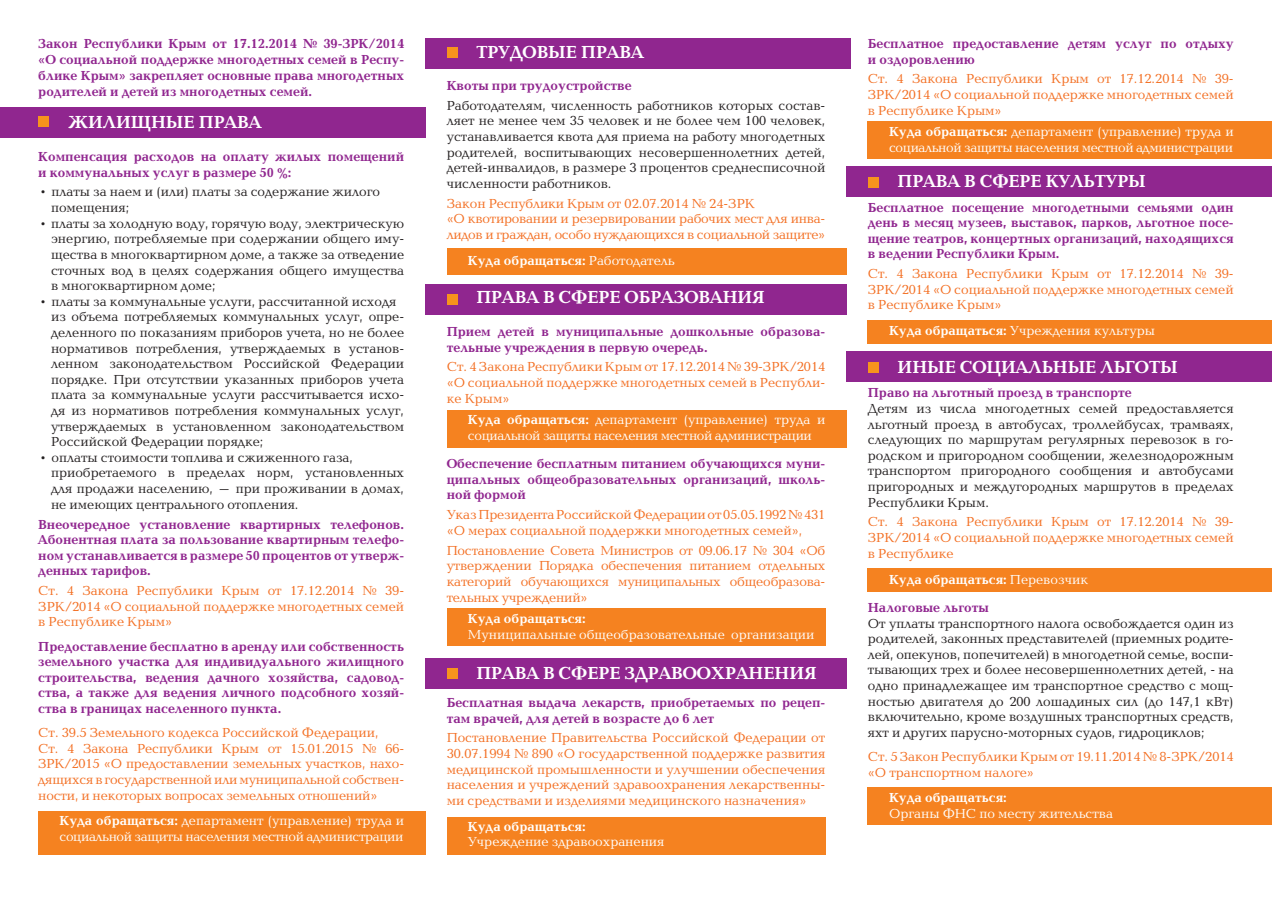
<style>
.page{position:relative;width:1272px;height:902px;background:#fff}
.page>*{position:absolute;margin:0;border:0;box-sizing:border-box;transform-origin:0 0}
.t1{font:700 18px "Baltica C";color:#fff}
.t2{font:13.5px/15.6px "Baltica C";color:#231f20;text-align:justify}
.t3{font:13.5px/15.6px "Baltica C";color:#f36e21;text-align:justify}
.t4{font:700 13.5px/15.6px "Baltica C";color:#90268f;text-align:justify}
.t5{font:13.5px/15.6px "Baltica C";letter-spacing:-.025em;color:#fff}
.t6{font:13.5px "Baltica C";color:#fff}
.t7{font:700 13.5px "Baltica C";color:#fff}
.t8{font:13.5px/15.6px "Baltica C";letter-spacing:-.02em;color:#f36e21}
.s1{font-weight:700}
.s2{font-weight:400}
</style>
<div class="page">
<div style="left:38px;top:811px;width:387px;height:44px;background:#f58220"></div>
<div style="left:867px;top:320px;width:404px;height:24px;background:#f58220"></div>
<div style="left:867px;top:568px;width:404px;height:24px;background:#f58220"></div>
<div style="left:446px;top:410px;width:400px;height:37px;background:#f58220"></div>
<div style="left:446px;top:248px;width:400px;height:26px;background:#f58220"></div>
<div style="left:446px;top:608px;width:379px;height:37px;background:#f58220"></div>
<div style="left:446px;top:817px;width:379px;height:37px;background:#f58220"></div>
<div style="left:867px;top:786px;width:404px;height:38px;background:#f58220"></div>
<div style="left:867px;top:121px;width:404px;height:38px;background:#f58220"></div>
<div style="left:0;top:107px;width:425px;height:31px;background:#90268f"></div>
<div style="left:425px;top:284px;width:421px;height:31px;background:#90268f"></div>
<div style="left:425px;top:38px;width:425px;height:31px;background:#90268f"></div>
<div style="left:425px;top:658px;width:421px;height:31px;background:#90268f"></div>
<div style="left:846px;top:166px;width:425px;height:31px;background:#90268f"></div>
<div style="left:846px;top:351px;width:425px;height:30px;background:#90268f"></div>
<div style="left:38px;top:116px;width:11px;height:11px;background:#f7931d"></div>
<div style="left:446px;top:294px;width:11px;height:11px;background:#f7931d"></div>
<div style="left:446px;top:668px;width:11px;height:11px;background:#f7931d"></div>
<div style="left:867px;top:362px;width:11px;height:10px;background:#f7931d"></div>
<div style="left:867px;top:177px;width:11px;height:11px;background:#f7931d"></div>
<div style="left:446px;top:47px;width:11px;height:11px;background:#f7931d"></div>
<p class="t4" style="left:38px;top:36px;width:367px">Закон Республики Крым от 17.12.2014 № 39-ЗРК/2014 «О социальной поддержке многодетных семей в Респу&shy;блике Крым» закрепляет основные права многодетных родителей и детей из многодетных семей.</p>
<p class="t1" style="left:68px;top:113px;width:195px">ЖИЛИЩНЫЕ ПРАВА</p>
<p class="t4" style="left:38px;top:149px;width:367px">Компенсация расходов на оплату жилых помещений и коммунальных услуг в размере 50 %:</p>
<p class="t2" style="left:38px;top:185px;width:343px">• платы за наем и (или) платы за содержание жилого</p>
<p class="t2" style="left:51px;top:200px;width:80px">помещения;</p>
<p class="t2" style="left:38px;top:216px;width:367px">• платы за холодную воду, горячую воду, электрическую</p>
<p class="t2" style="left:51px;top:231px;width:354px">энергию, потребляемые при содержании общего иму&shy;щества в многоквартирном доме, а также за отведение сточных вод в целях содержания общего имущества в многоквартирном доме;</p>
<p class="t2" style="left:38px;top:294px;width:359px">• платы за коммунальные услуги, рассчитанной исходя</p>
<p class="t2" style="left:51px;top:309px;width:354px">из объема потребляемых коммунальных услуг, опре&shy;деленного по показаниям приборов учета, но не более нормативов потребления, утверждаемых в установ&shy;ленном законодательством Российской Федерации порядке. При отсутствии указанных приборов учета плата за коммунальные услуги рассчитывается исхо&shy;дя из нормативов потребления коммунальных услуг, утверждаемых в установленном законодательством Российской Федерации порядке;</p>
<p class="t2" style="left:38px;top:450px;width:316px">• оплаты стоимости топлива и сжиженного газа,</p>
<p class="t2" style="left:51px;top:465px;width:354px">приобретаемого в пределах норм, установленных для продажи населению, – при проживании в домах, не имеющих центрального отопления.</p>
<p class="t4" style="left:38px;top:516px;width:367px">Внеочередное установление квартирных телефонов.<br>Абонентная плата за пользование квартирным телефо&shy;ном устанавливается в размере 50 процентов от утверж&shy;денных тарифов.</p>
<p class="t3" style="left:38px;top:583px;width:367px">Ст. 4 Закона Республики Крым от 17.12.2014 № 39- ЗРК/2014 «О социальной поддержке многодетных семей в Республике Крым»</p>
<p class="t4" style="left:38px;top:638px;width:367px">Предоставление бесплатно в аренду или собственность земельного участка для индивидуального жилищного строительства, ведения дачного хозяйства, садовод&shy;ства, а также для ведения личного подсобного хозяй&shy;ства в границах населенного пункта.</p>
<p class="t3" style="left:38px;top:725px;width:342px">Ст. 39.5 Земельного кодекса Российской Федерации,</p>
<p class="t3" style="left:38px;top:741px;width:367px">Ст. 4 Закона Республики Крым от 15.01.2015 № 66- ЗРК/2015 «О предоставлении земельных участков, нахо&shy;дящихся в государственной или муниципальной собствен&shy;ности, и некоторых вопросах земельных отношений»</p>
<p class="t5" style="left:60px;top:813px;width:346px"><span class="s1">Куда обращаться:</span> департамент (управление) труда и социальной защиты населения местной администрации</p>
<p class="t1" style="left:476px;top:42px;width:169px">ТРУДОВЫЕ ПРАВА</p>
<p class="t4" style="left:446px;top:78px;width:186px">Квоты при трудоустройстве</p>
<p class="t2" style="left:446px;top:98px;width:380px">Работодателям, численность работников которых состав&shy;ляет не менее чем 35 человек и не более чем 100 человек, устанавливается квота для приема на работу многодетных родителей, воспитывающих несовершеннолетних детей, детей-инвалидов, в размере 3 процентов среднесписочной численности работников.</p>
<p class="t3" style="left:446px;top:196px;width:310px">Закон Республики Крым от 02.07.2014 № 24-ЗРК</p>
<p class="t8" style="left:446px;top:212px;width:380px">«О квотировании и резервировании рабочих мест для инва&shy;лидов и граждан, особо нуждающихся в социальной защите»</p>
<p class="t7" style="left:468px;top:253px;width:208px">Куда обращаться: <span class="s2">Работодатель</span></p>
<p class="t1" style="left:476px;top:287px;width:290px">ПРАВА В СФЕРЕ ОБРАЗОВАНИЯ</p>
<p class="t4" style="left:446px;top:324px;width:380px">Прием детей в муниципальные дошкольные образова&shy;тельные учреждения в первую очередь.</p>
<p class="t3" style="left:446px;top:359px;width:380px">Ст. 4 Закона Республики Крым от 17.12.2014 № 39-ЗРК/2014 «О социальной поддержке многодетных семей в Республи&shy;ке Крым»</p>
<p class="t5" style="left:468px;top:412px;width:359px"><span class="s1">Куда обращаться:</span> департамент (управление) труда и социальной защиты населения местной администрации</p>
<p class="t4" style="left:446px;top:456px;width:380px">Обеспечение бесплатным питанием обучающихся муни&shy;ципальных общеобразовательных организаций, школь&shy;ной формой</p>
<p class="t3" style="left:446px;top:507px;width:380px">Указ Президента Российской Федерации от 05.05.1992 № 431 «О мерах социальной поддержки многодетных семей»,</p>
<p class="t3" style="left:446px;top:543px;width:380px">Постановление Совета Министров от 09.06.17 № 304 «Об утверждении Порядка обеспечения питанием отдельных категорий обучающихся муниципальных общеобразова&shy;тельных учреждений»</p>
<p class="t7" style="left:468px;top:611px;width:119px">Куда обращаться:</p>
<p class="t6" style="left:468px;top:627px;width:348px">Муниципальные общеобразовательные организации</p>
<p class="t1" style="left:476px;top:663px;width:342px">ПРАВА В СФЕРЕ ЗДРАВООХРАНЕНИЯ</p>
<p class="t4" style="left:446px;top:695px;width:380px">Бесплатная выдача лекарств, приобретаемых по рецеп&shy;там врачей, для детей в возрасте до 6 лет</p>
<p class="t3" style="left:446px;top:730px;width:380px">Постановление Правительства Российской Федерации от 30.07.1994 № 890 «О государственной поддержке развития медицинской промышленности и улучшении обеспечения населения и учреждений здравоохранения лекарственны&shy;ми средствами и изделиями медицинского назначения»</p>
<p class="t7" style="left:468px;top:818px;width:119px">Куда обращаться:</p>
<p class="t6" style="left:468px;top:834px;width:198px">Учреждение здравоохранения</p>
<p class="t4" style="left:867px;top:36px;width:367px">Бесплатное предоставление детям услуг по отдыху и оздоровлению</p>
<p class="t3" style="left:867px;top:72px;width:367px">Ст. 4 Закона Республики Крым от 17.12.2014 № 39- ЗРК/2014 «О социальной поддержке многодетных семей в Республике Крым»</p>
<p class="t5" style="left:889px;top:125px;width:346px"><span class="s1">Куда обращаться:</span> департамент (управление) труда и социальной защиты населения местной администрации</p>
<p class="t1" style="left:897px;top:172px;width:250px">ПРАВА В СФЕРЕ КУЛЬТУРЫ</p>
<p class="t4" style="left:867px;top:200px;width:367px">Бесплатное посещение многодетными семьями один день в месяц музеев, выставок, парков, льготное посе&shy;щение театров, концертных организаций, находящихся в ведении Республики Крым.</p>
<p class="t3" style="left:867px;top:266px;width:367px">Ст. 4 Закона Республики Крым от 17.12.2014 № 39- ЗРК/2014 «О социальной поддержке многодетных семей в Республике Крым»</p>
<p class="t6" style="left:889px;top:324px;width:267px"><span class="s1">Куда обращаться:</span> Учреждения культуры</p>
<p class="t1" style="left:897px;top:357px;width:282px">ИНЫЕ СОЦИАЛЬНЫЕ ЛЬГОТЫ</p>
<p class="t4" style="left:867px;top:385px;width:265px">Право на льготный проезд в транспорте</p>
<p class="t2" style="left:867px;top:401px;width:367px">Детям из числа многодетных семей предоставляется льготный проезд в автобусах, троллейбусах, трамваях, следующих по маршрутам регулярных перевозок в го&shy;родском и пригородном сообщении, железнодорожным транспортом пригородного сообщения и автобусами пригородных и междугородных маршрутов в пределах Республики Крым.</p>
<p class="t3" style="left:867px;top:514px;width:367px">Ст. 4 Закона Республики Крым от 17.12.2014 № 39- ЗРК/2014 «О социальной поддержке многодетных семей в Республике</p>
<p class="t7" style="left:889px;top:571px;width:200px">Куда обращаться: <span class="s2">Перевозчик</span></p>
<p class="t4" style="left:867px;top:600px;width:123px">Налоговые льготы</p>
<p class="t2" style="left:867px;top:615px;width:367px">От уплаты транспортного налога освобождается один из родителей, законных представителей (приемных родите&shy;лей, опекунов, попечителей) в многодетной семье, воспи&shy;тывающих трех и более несовершеннолетних детей, - на одно принадлежащее им транспортное средство с мощ&shy;ностью двигателя до 200 лошадиных сил (до 147,1 кВт) включительно, кроме воздушных транспортных средств, яхт и других парусно-моторных судов, гидроциклов;</p>
<p class="t3" style="left:867px;top:749px;width:367px">Ст. 5 Закон Республики Крым от 19.11.2014 № 8-ЗРК/2014</p>
<p class="t3" style="left:867px;top:764px;width:168px">«О транспортном налоге»</p>
<p class="t7" style="left:889px;top:790px;width:119px">Куда обращаться:</p>
<p class="t6" style="left:889px;top:806px;width:225px">Органы ФНС по месту жительства</p>
</div>
